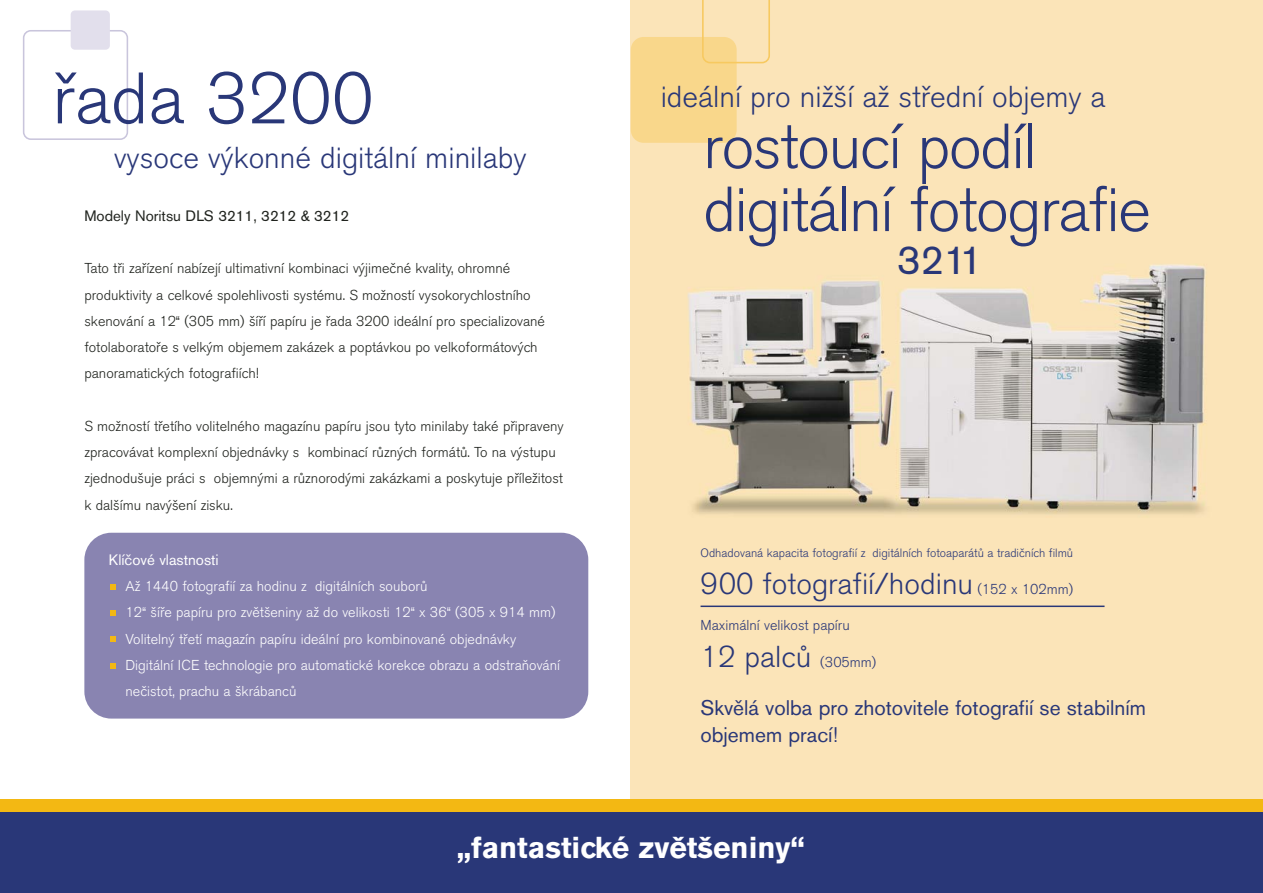
<style>
.page{position:relative;width:1263px;height:893px;background:#fff}
.page>*{position:absolute;margin:0;border:0;box-sizing:border-box;transform-origin:0 0}
.t1{font:300 72px "Akzidenz Grotesk BECE";color:#293778}
.t2{font:300 63px/63px "Akzidenz Grotesk BECE";letter-spacing:-.025em;color:#293778}
.t3{font:40.5px "Akzidenz Grotesk BECE";color:#293778}
.t4{font:300 30px "Akzidenz Grotesk BECE";color:#293778}
.t5{font:700 30px "Akzidenz Grotesk BECE";color:#fff}
.t6{font:21px/27px "Akzidenz Grotesk BECE";color:#293778}
.t7{font:15px "Akzidenz Grotesk BECE";color:#20231e}
.t8{font:15px "Akzidenz Grotesk BECE";color:#fff}
.t9{font:300 14.25px/26.2px "Akzidenz Grotesk BECE";color:#20231e}
.t10{font:300 14.25px/26.2px "Akzidenz Grotesk BECE";color:#fff}
.t11{font:300 14.25px "Akzidenz Grotesk BECE";color:#293778}
.t12{font:300 12px "Akzidenz Grotesk BECE";color:#293778}
.s1{font-size:14.25px}
</style>
<div class="page">
<img style="left:631px;top:0;width:631px;height:799px">
<div style="left:631px;top:37px;width:106px;height:106px;background:#f9d78b;border-radius:13px"></div>
<svg style="left:702px;top:0;width:68px;height:63px"></svg>
<svg style="left:23px;top:30px;width:105px;height:110px"></svg>
<div style="left:71px;top:10px;width:39px;height:40px;background:#e2dfec;border-radius:4px"></div>
<div style="left:84px;top:533px;width:504px;height:186px;background:#8984b1;border-radius:27px"></div>
<div style="left:0;top:812px;width:1262px;height:81px;background:#293778"></div>
<div style="left:0;top:799px;width:1262px;height:13px;background:#f3b813"></div>
<hr style="left:700px;top:606px;width:404px;height:1px;background:#293778">
<svg style="left:110px;top:663px;width:6px;height:5px"></svg>
<svg style="left:110px;top:637px;width:6px;height:5px"></svg>
<svg style="left:110px;top:611px;width:6px;height:5px"></svg>
<svg style="left:110px;top:584px;width:6px;height:5px"></svg>
<h1 class="t1" style="left:52px;top:72px;width:323px">řada 3200</h1>
<h3 class="t4" style="left:114px;top:146px;width:414px">vysoce výkonné digitální minilaby</h3>
<p class="t7" style="left:84px;top:210px;width:266px">Modely Noritsu DLS 3211, 3212 &amp; 3212</p>
<p class="t9" style="left:84px;top:257px;width:462px">Tato tři zařízení nabízejí ultimativní kombinaci výjimečné kvality, ohromné produktivity a celkové spolehlivosti systému. S možností vysokorychlostního skenování a 12“ (305 mm) šíří papíru je řada 3200 ideální pro specializované fotolaboratoře s velkým objemem zakázek a poptávkou po velkoformátových panoramatických fotografiích!</p>
<p class="t9" style="left:84px;top:414px;width:481px">S možností třetího volitelného magazínu papíru jsou tyto minilaby také připraveny zpracovávat komplexní objednávky s kombinací různých formátů. To na výstupu zjednodušuje práci s objemnými a různorodými zakázkami a poskytuje příležitost k dalšímu navýšení zisku.</p>
<p class="t8" style="left:109px;top:554px;width:111px">Klíčové vlastnosti</p>
<p class="t10" style="left:125px;top:574px;width:436px">Až 1440 fotografií za hodinu z digitálních souborů<br>12“ šíře papíru pro zvětšeniny až do velikosti 12“ x 36“ (305 x 914 mm)<br>Volitelný třetí magazín papíru ideální pro kombinované objednávky Digitální ICE technologie pro automatické korekce obrazu a odstraňování nečistot, prachu a škrábanců</p>
<h3 class="t4" style="left:661px;top:86px;width:446px">ideální pro nižší až střední objemy a</h3>
<h2 class="t2" style="left:703px;top:121px;width:449px">rostoucí podíl digitální fotografie</h2>
<h3 class="t3" style="left:897px;top:245px;width:87px">3211</h3>
<p class="t12" style="left:700px;top:548px;width:374px">Odhadovaná kapacita fotografií z digitálních fotoaparátů a tradičních filmů</p>
<h3 class="t4" style="left:700px;top:572px;width:374px">900 fotografií/hodinu <span class="s1">(152 x 102mm)</span></h3>
<p class="t11" style="left:700px;top:620px;width:151px">Maximální velikost papíru</p>
<h3 class="t4" style="left:700px;top:646px;width:177px">12 palců <span class="s1">(305mm)</span></h3>
<h3 class="t6" style="left:700px;top:696px;width:447px">Skvělá volba pro zhotovitele fotografií se stabilním objemem prací!</h3>
<h3 class="t5" style="left:457px;top:837px;width:350px">„fantastické zvětšeniny“</h3>
</div>
